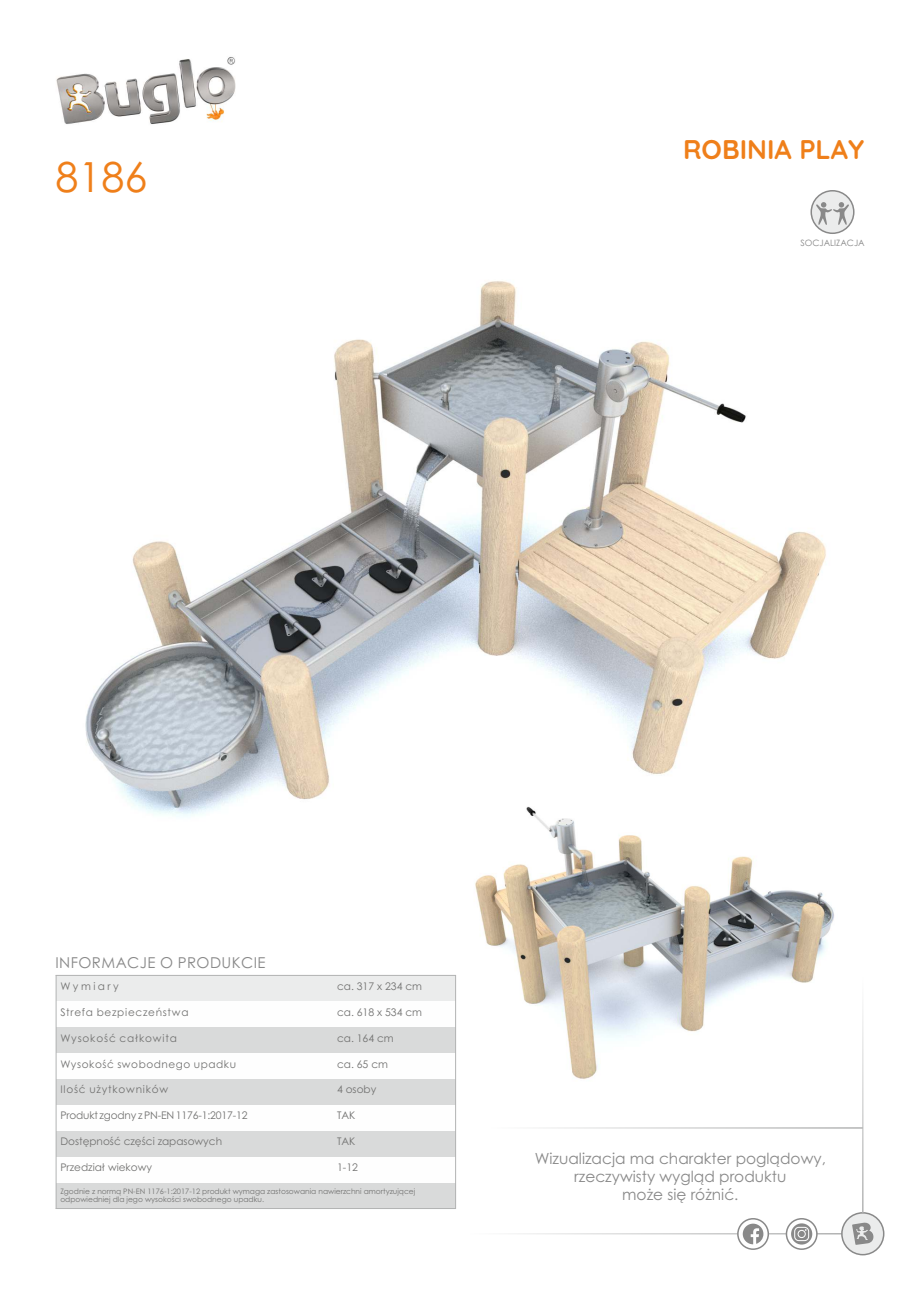
<style>
.page{position:relative;width:920px;height:1290px;background:#fff}
.page>*{position:absolute;margin:0;border:0;box-sizing:border-box;transform-origin:0 0}
.t1{font:41.4px "Century Gothic";color:#ef7f1a}
.t2{font:700 27px "Quicksand";color:#ef7f1a}
.t3{font:15.3px/18.3px "Century Gothic";color:#898989;text-align:center}
.t4{font:15px "Century Gothic";letter-spacing:.03em;color:#898989}
.t5{font:10.5px "Century Gothic";color:#727271}
.t6{font:10.5px "Century Gothic";letter-spacing:.05em;color:#727271}
.t7{font:10.5px "Century Gothic";letter-spacing:.065em;color:#727271}
.t8{font:10.5px "Century Gothic";letter-spacing:.08em;color:#727271}
.t9{font:10.5px "Century Gothic";letter-spacing:.075em;color:#727271}
.t10{font:10.5px "Century Gothic";letter-spacing:.235em;color:#727271}
.t11{font:8.7px "Century Gothic";color:#898989}
.t12{font:7.5px/7.8px "Century Gothic";color:#727271}
</style>
<div class="page">
<hr style="left:470px;top:1233px;width:372px;height:1px;background:#b2b3b3">
<div style="left:56px;top:975px;width:277px;height:26px;background:#ebecec"></div>
<div style="left:333px;top:975px;width:123px;height:26px;background:#ebecec"></div>
<div style="left:56px;top:1027px;width:277px;height:26px;background:#d9dada"></div>
<div style="left:333px;top:1027px;width:123px;height:26px;background:#d9dada"></div>
<div style="left:56px;top:1079px;width:277px;height:26px;background:#d9dada"></div>
<div style="left:333px;top:1079px;width:123px;height:26px;background:#d9dada"></div>
<div style="left:56px;top:1131px;width:277px;height:26px;background:#d9dada"></div>
<div style="left:333px;top:1131px;width:123px;height:26px;background:#d9dada"></div>
<div style="left:56px;top:1182px;width:400px;height:26px;background:#d9dada"></div>
<hr style="left:56px;top:975px;width:1px;height:234px;background:#b2b3b3">
<hr style="left:455px;top:975px;width:1px;height:234px;background:#b2b3b3">
<hr style="left:56px;top:1208px;width:400px;height:1px;background:#b2b3b3">
<hr style="left:56px;top:975px;width:400px;height:1px;background:#b2b3b3">
<img style="left:56px;top:57px;width:180px;height:67px">
<div style="left:841px;top:1212px;width:43px;height:43px;background:#ebecec;border:2px solid #898989;border-radius:50%"></div>
<svg style="left:852px;top:1222px;width:22px;height:23px"></svg>
<svg style="left:737px;top:1218px;width:32px;height:32px"></svg>
<svg style="left:743px;top:1223px;width:20px;height:21px"></svg>
<svg style="left:786px;top:1218px;width:32px;height:32px"></svg>
<svg style="left:791px;top:1223px;width:21px;height:21px"></svg>
<svg style="left:794px;top:1227px;width:15px;height:14px"></svg>
<hr style="left:862px;top:977px;width:1px;height:236px;background:#b2b3b3">
<hr style="left:490px;top:1127px;width:373px;height:2px;background:#b2b3b3">
<svg style="left:810px;top:190px;width:44px;height:44px"></svg>
<svg style="left:816px;top:202px;width:33px;height:23px"></svg>
<img style="left:85px;top:281px;width:741px;height:536px">
<img style="left:469px;top:792px;width:365px;height:288px">
<h1 class="t1" style="left:56px;top:161px;width:93px">8186</h1>
<h2 class="t2" style="left:683px;top:132px;width:183px">ROBINIA PLAY</h2>
<p class="t11" style="left:800px;top:240px;width:66px">SOCJALIZACJA</p>
<h3 class="t4" style="left:56px;top:957px;width:212px">INFORMACJE O PRODUKCIE</h3>
<p class="t10" style="left:60px;top:982px;width:60px">Wymiary</p>
<p class="t5" style="left:337px;top:982px;width:87px">ca. 317 x 234 cm</p>
<p class="t7" style="left:60px;top:1008px;width:130px">Strefa bezpieczeństwa</p>
<p class="t5" style="left:337px;top:1008px;width:87px">ca. 618 x 534 cm</p>
<p class="t8" style="left:60px;top:1034px;width:118px">Wysokość całkowita</p>
<p class="t5" style="left:337px;top:1034px;width:58px">ca. 164 cm</p>
<p class="t6" style="left:60px;top:1060px;width:177px">Wysokość swobodnego upadku</p>
<p class="t5" style="left:337px;top:1060px;width:52px">ca. 65 cm</p>
<p class="t9" style="left:60px;top:1085px;width:109px">Ilość użytkowników</p>
<p class="t5" style="left:337px;top:1085px;width:41px">4 osoby</p>
<p class="t5" style="left:60px;top:1111px;width:189px">Produkt zgodny z PN-EN 1176-1:2017-12</p>
<p class="t5" style="left:337px;top:1111px;width:20px">TAK</p>
<p class="t5" style="left:60px;top:1137px;width:163px">Dostępność części zapasowych</p>
<p class="t5" style="left:337px;top:1137px;width:20px">TAK</p>
<p class="t5" style="left:60px;top:1163px;width:93px">Przedział wiekowy</p>
<p class="t5" style="left:337px;top:1163px;width:22px">1-12</p>
<p class="t12" style="left:60px;top:1188px;width:356px">Zgodnie z normą PN-EN 1176-1:2017-12 produkt wymaga zastosowania nawierzchni amortyzującej odpowiedniej dla jego wysokości swobodnego upadku.</p>
<h3 class="t3" style="left:535px;top:1150px;width:293px">Wizualizacja ma charakter poglądowy, rzeczywisty wygląd produktu<br>może się różnić.</h3>
</div>
